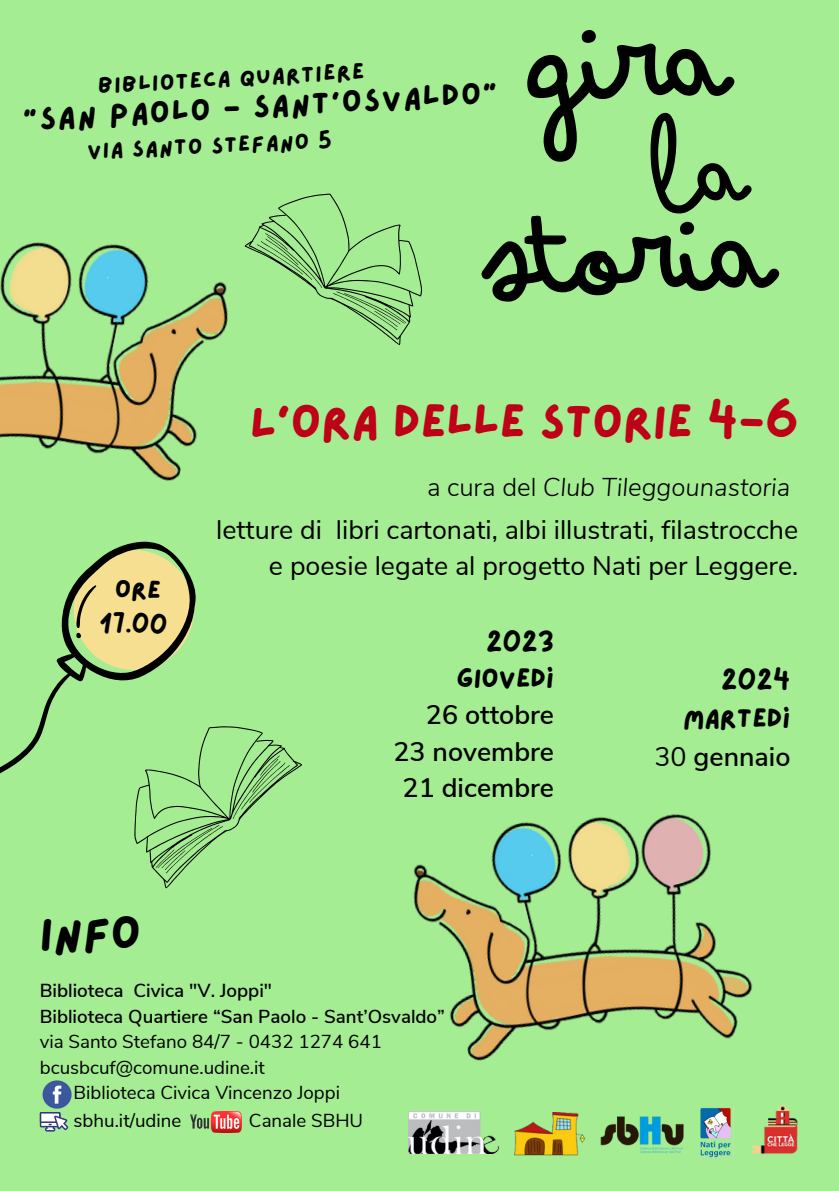
<style>
.page{position:relative;width:839px;height:1191px;background:#fff}
.page>*{position:absolute;margin:0;border:0;box-sizing:border-box;transform-origin:0 0}
.t1{font:134.2px "Bimbo sharpie";color:#000}
.t2{font:106.8px "Bimbo sharpie";color:#000}
.t3{font:47.4px "Lazydog";color:#bf0118}
.t4{font:46.6px "Lazydog";color:#000}
.t5{font:31px "Lazydog";color:#000}
.t6{font:26.8px/36px "Nunito Sans";color:#000;text-align:right}
.t7{font:600 26.8px "Nunito Sans";color:#000}
.t8{font:26.8px "Lazydog";color:#000}
.t9{font:italic 300 25.8px "Nunito Sans";color:#000}
.t10{font:25.2px "Lazydog";color:#000}
.t11{font:22.6px "Lazydog";color:#000}
.t12{font:22.2px "Lazydog";color:#000}
.t13{font:18.8px "Nunito Sans";color:#000}
.t14{font:600 18.8px "Nunito Sans";color:#000}
.s1{font-style:normal}
.s2{font-weight:400}
</style>
<div class="page">
<div style="left:0;top:0;width:838px;height:1191px;background:#a4ed92"></div>
<img style="left:42px;top:1080px;width:30px;height:29px">
<svg style="left:40px;top:1112px;width:28px;height:20px"></svg>
<img style="left:191px;top:1112px;width:51px;height:21px">
<img style="left:409px;top:1135px;width:90px;height:18px">
<img style="left:600px;top:1135px;width:84px;height:18px">
<svg style="left:0;top:554px;width:196px;height:220px"></svg>
<svg style="left:67px;top:583px;width:37px;height:57px;background:#bab473"></svg>
<img style="left:514px;top:1135px;width:72px;height:21px">
<img style="left:0;top:242px;width:228px;height:312px">
<svg style="left:244px;top:193px;width:179px;height:153px"></svg>
<img style="left:408px;top:814px;width:345px;height:321px">
<svg style="left:98px;top:689px;width:204px;height:200px"></svg>
<svg style="left:155px;top:755px;width:136px;height:120px"></svg>
<img style="left:747px;top:1102px;width:51px;height:52px">
<img style="left:697px;top:1106px;width:36px;height:52px">
<svg style="left:116px;top:580px;width:44px;height:21px"></svg>
<p class="t1" style="left:531px;top:-27px;width:200px">gira</p>
<p class="t11" style="left:98px;top:74px;width:268px;rotate:-3deg">BIBLIOTECA QUARTIERE</p>
<p class="t12" style="left:87px;top:141px;width:246px;rotate:-3deg">VIA SANTO STEFANO 5</p>
<p class="t5" style="left:22px;top:104px;width:478px;rotate:-3deg">"SAN PAOLO - SANT’OSVALDO“</p>
<p class="t2" style="left:660px;top:103px;width:89px">la</p>
<p class="t1" style="left:486px;top:165px;width:289px">storia</p>
<p class="t3" style="left:250px;top:398px;width:550px">L’ORA DELLE STORIE 4-6</p>
<p class="t9" style="left:427px;top:470px;width:365px"><span class="s1">a cura del</span> Club Tileggounastoria</p>
<p class="t10" style="left:99px;top:611px;width:70px;rotate:1deg">17.00</p>
<p class="t4" style="left:40px;top:911px;width:103px">INFO</p>
<p class="t6" style="left:216px;top:512px;width:583px">letture di libri cartonati, albi illustrati, filastrocche e poesie legate al progetto Nati per Leggere.</p>
<p class="t8" style="left:486px;top:630px;width:70px">2023</p>
<p class="t8" style="left:456px;top:666px;width:99px">GIOVEDÌ</p>
<p class="t7" style="left:426px;top:697px;width:130px">26 ottobre</p>
<p class="t7" style="left:393px;top:733px;width:162px">23 novembre</p>
<p class="t7" style="left:402px;top:769px;width:153px">21 dicembre</p>
<p class="t8" style="left:721px;top:668px;width:71px">2024</p>
<p class="t8" style="left:683px;top:705px;width:109px">MARTEDÌ</p>
<p class="t7" style="left:654px;top:738px;width:138px"><span class="s2">30</span> gennaio</p>
<p class="t14" style="left:40px;top:978px;width:234px">Biblioteca Civica "V. Joppi"</p>
<p class="t14" style="left:40px;top:1004px;width:406px">Biblioteca Quartiere “San Paolo - Sant’Osvaldo”</p>
<p class="t13" style="left:40px;top:1029px;width:344px">via Santo Stefano 84/7 - 0432 1274 641</p>
<p class="t13" style="left:40px;top:1055px;width:227px">bcusbcuf@comune.udine.it</p>
<p class="t13" style="left:74px;top:1080px;width:268px">Biblioteca Civica Vincenzo Joppi</p>
<p class="t13" style="left:74px;top:1107px;width:109px">sbhu.it/udine</p>
<p class="t13" style="left:249px;top:1107px;width:116px">Canale SBHU</p>
</div>
